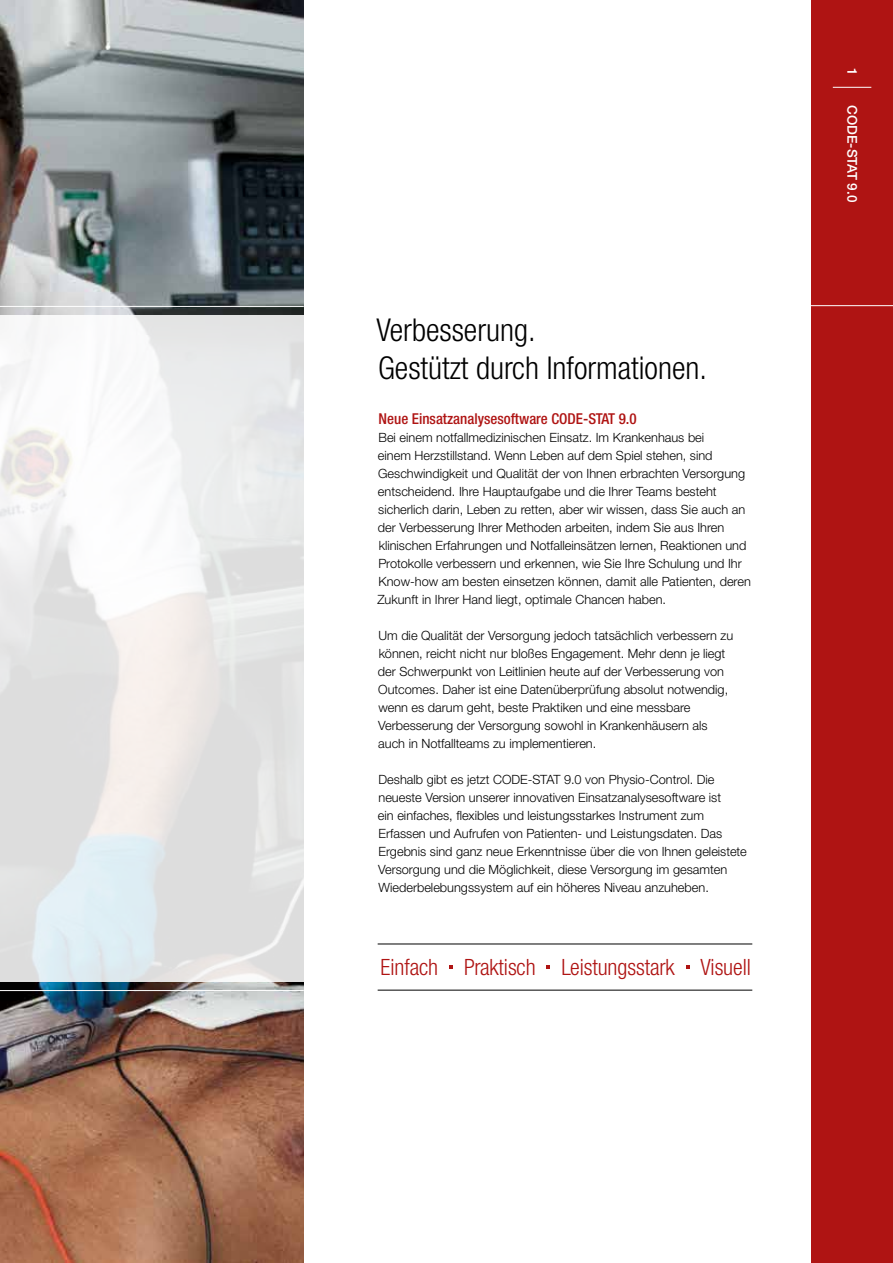
<style>
.page{position:relative;width:893px;height:1263px;background:#fff}
.page>*{position:absolute;margin:0;border:0;box-sizing:border-box;transform-origin:0 0}
.t1{font:300 condensed 31.5px/37.8px "Helvetica Neue LTW1 G";color:#000}
.t2{font:300 condensed 22.5px "Helvetica Neue LTW1 G";letter-spacing:-.005em;color:#af1413}
.t3{font:500 condensed 15px "Helvetica Neue LTW1 G";color:#af1413}
.t4{font:500 13.5px "Helvetica Neue LTW1 G";color:#fff}
.t5{font:500 13.5px "Helvetica Neue LT Std";color:#fff}
.t6{font:300 12.75px/18px "Helvetica Neue LTW1 G";color:#000}
</style>
<div class="page">
<img style="left:0;top:0;width:304px;height:1263px">
<div style="left:812px;top:0;width:81px;height:1263px;background:#af1413"></div>
<svg style="left:0;top:315px;width:304px;height:666px"></svg>
<hr style="left:0;top:306px;width:304px;height:1px;background:#fff">
<hr style="left:0;top:990px;width:304px;height:1px;background:#fff">
<svg style="left:449px;top:965px;width:4px;height:4px"></svg>
<svg style="left:547px;top:965px;width:3px;height:4px"></svg>
<svg style="left:686px;top:965px;width:3px;height:4px"></svg>
<hr style="left:378px;top:990px;width:374px;height:1px;background:#000">
<hr style="left:378px;top:944px;width:374px;height:1px;background:#000">
<hr style="left:833px;top:87px;width:38px;height:1px;background:#fff">
<hr style="left:803px;top:305px;width:90px;height:1px;background:#fff">
<h1 class="t1" style="left:376px;top:312px;width:332px">Verbesserung.<br>Gestützt durch Informationen.</h1>
<p class="t3" style="left:379px;top:410px;width:260px">Neue Einsatzanalysesoftware CODE-STAT 9.0</p>
<p class="t6" style="left:377px;top:429px;width:375px">Bei einem notfallmedizinischen Einsatz. Im Krankenhaus bei<br>einem Herzstillstand. Wenn Leben auf dem Spiel stehen, sind Geschwindigkeit und Qualität der von Ihnen erbrachten Versorgung entscheidend. Ihre Hauptaufgabe und die Ihrer Teams besteht sicherlich darin, Leben zu retten, aber wir wissen, dass Sie auch an der Verbesserung Ihrer Methoden arbeiten, indem Sie aus Ihren klinischen Erfahrungen und Notfalleinsätzen lernen, Reaktionen und Protokolle verbessern und erkennen, wie Sie Ihre Schulung und Ihr Know-how am besten einsetzen können, damit alle Patienten, deren Zukunft in Ihrer Hand liegt, optimale Chancen haben.</p>
<p class="t6" style="left:378px;top:627px;width:357px">Um die Qualität der Versorgung jedoch tatsächlich verbessern zu können, reicht nicht nur bloßes Engagement. Mehr denn je liegt der Schwerpunkt von Leitlinien heute auf der Verbesserung von Outcomes. Daher ist eine Datenüberprüfung absolut notwendig, wenn es darum geht, beste Praktiken und eine messbare Verbesserung der Versorgung sowohl in Krankenhäusern als auch in Notfallteams zu implementieren.</p>
<p class="t6" style="left:378px;top:771px;width:370px">Deshalb gibt es jetzt CODE-STAT 9.0 von Physio-Control. Die neueste Version unserer innovativen Einsatzanalysesoftware ist<br>ein einfaches, flexibles und leistungsstarkes Instrument zum Erfassen und Aufrufen von Patienten- und Leistungsdaten. Das Ergebnis sind ganz neue Erkenntnisse über die von Ihnen geleistete Versorgung und die Möglichkeit, diese Versorgung im gesamten Wiederbelebungssystem auf ein höheres Niveau anzuheben.</p>
<h2 class="t2" style="left:381px;top:953px;width:372px">Einfach Praktisch Leistungsstark Visuell</h2>
<p class="t5" style="left:860px;top:67px;width:9px;rotate:90deg">1</p>
<p class="t4" style="left:860px;top:105px;width:98px;rotate:90deg">CODE-STAT 9.0</p>
</div>
